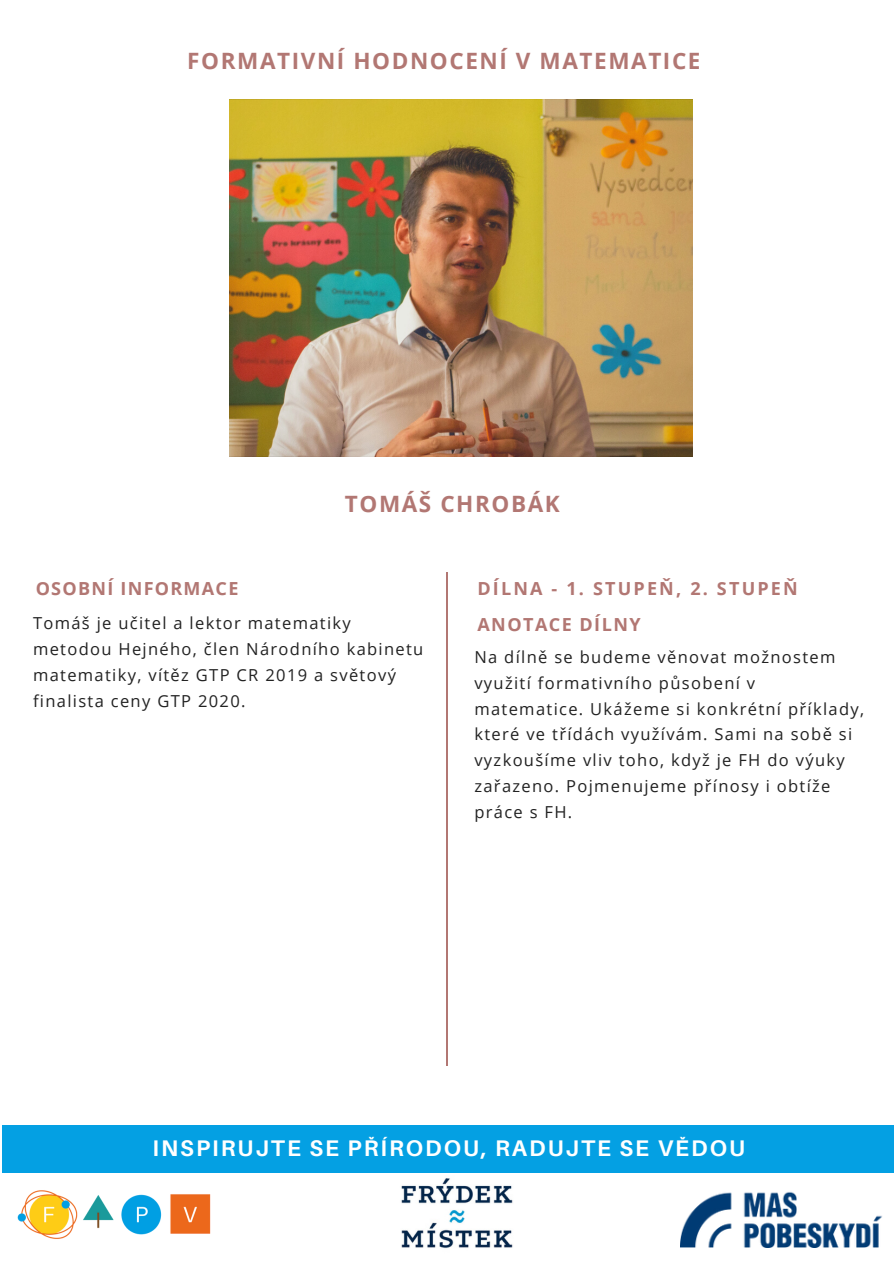
<style>
.page{position:relative;width:894px;height:1264px;background:#fff}
.page>*{position:absolute;margin:0;border:0;box-sizing:border-box;transform-origin:0 0}
.t1{font:700 22.65px "Aileron";letter-spacing:.09em;color:#fff}
.t2{font:700 22.5px "Open Sans";letter-spacing:.07em;color:#b27773}
.t3{font:700 18px "Open Sans";letter-spacing:.08em;color:#b27773}
.t4{font:700 18px "Open Sans";letter-spacing:.12em;color:#b27773}
.t5{font:16.5px/26px "Open Sans";letter-spacing:.08em;color:#222}
</style>
<div class="page">
<img style="left:229px;top:99px;width:463px;height:357px">
<hr style="left:446px;top:572px;width:1px;height:493px;background:#b27773">
<img style="left:17px;top:1190px;width:194px;height:49px">
<div style="left:3px;top:1125px;width:890px;height:47px;background:#04a0e3"></div>
<img style="left:401px;top:1178px;width:112px;height:71px">
<img style="left:680px;top:1191px;width:202px;height:56px">
<p class="t2" style="left:187px;top:45px;width:514px">FORMATIVNÍ HODNOCENÍ V MATEMATICE</p>
<p class="t2" style="left:345px;top:488px;width:216px">TOMÁŠ CHROBÁK</p>
<p class="t3" style="left:36px;top:575px;width:204px">OSOBNÍ INFORMACE</p>
<p class="t5" style="left:33px;top:609px;width:392px">Tomáš je učitel a lektor matematiky metodou Hejného, člen Národního kabinetu matematiky, vítěz GTP CR 2019 a světový finalista ceny GTP 2020.</p>
<p class="t4" style="left:477px;top:575px;width:322px">DÍLNA - 1. STUPEŇ, 2. STUPEŇ</p>
<p class="t3" style="left:477px;top:611px;width:165px">ANOTACE DÍLNY</p>
<p class="t5" style="left:474px;top:643px;width:391px">Na dílně se budeme věnovat možnostem využití formativního působení v matematice. Ukážeme si konkrétní příklady, které ve třídách využívám. Sami na sobě si vyzkoušíme vliv toho, když je FH do výuky zařazeno. Pojmenujeme přínosy i obtíže práce s FH.</p>
<p class="t1" style="left:152px;top:1134px;width:594px">INSPIRUJTE SE PŘÍRODOU, RADUJTE SE VĚDOU</p>
</div>
